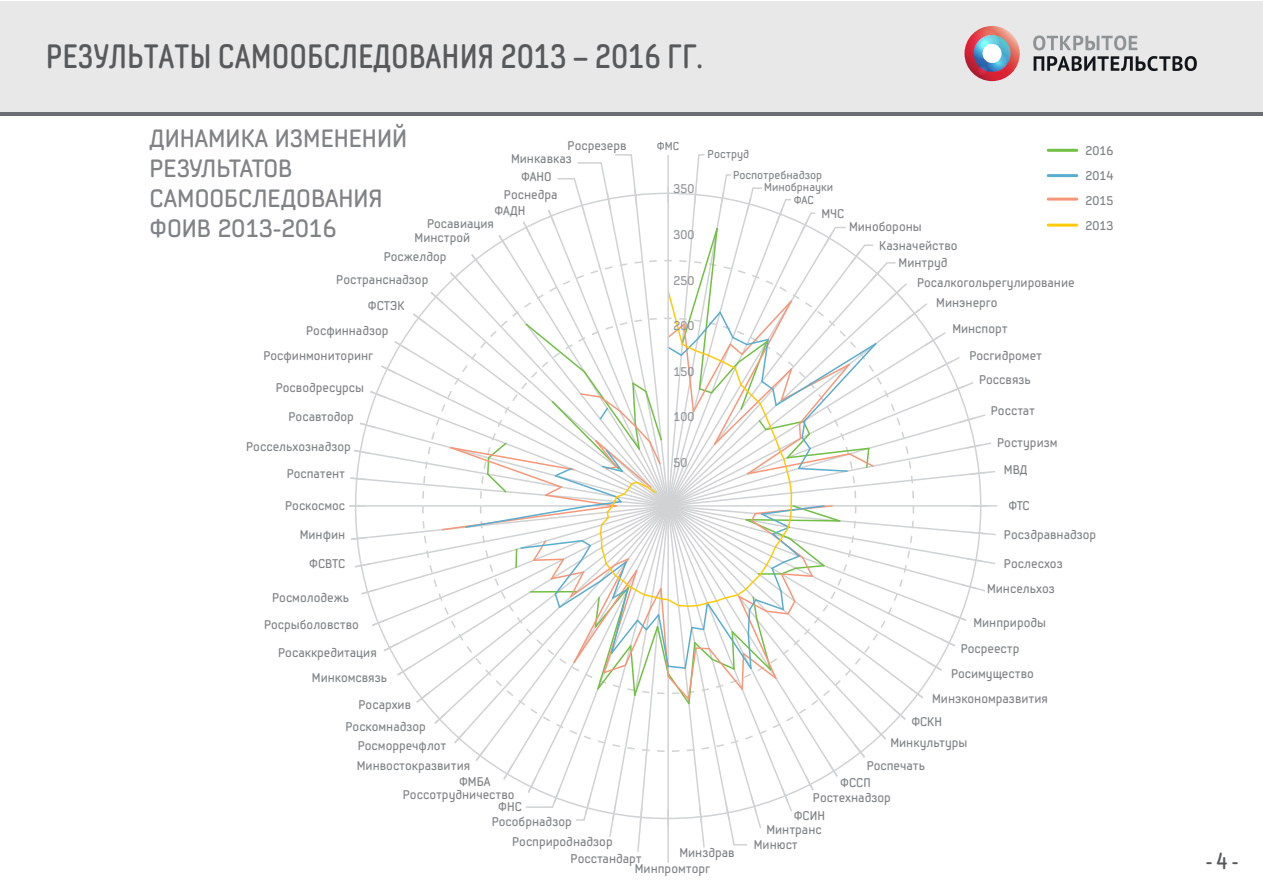
<style>
.page{position:relative;width:1263px;height:893px;background:#fff}
.page>*{position:absolute;margin:0;border:0;box-sizing:border-box;transform-origin:0 0}
.t1{font:33.75px "Samsung Imagination Cyr Cond";color:#58595b}
.t2{font:24.9px/30px "Samsung Imagination Cyr";color:#808285}
.t3{font:22.5px "Samsung Imagination Cyr Cond";color:#58595b}
.t4{font:12.6px/17.4px "Samsung Imagination Cyr";color:#808285}
.t5{font:12.6px "Samsung Imagination Cyr";color:#939598}
.t6{font:11.4px/21.1px "Samsung Imagination Cyr";color:#808285}
</style>
<div class="page">
<div style="left:0;top:2px;width:1263px;height:113px;background:#e8e8e9"></div>
<svg style="left:964px;top:26px;width:56px;height:55px"></svg>
<svg style="left:974px;top:35px;width:36px;height:37px"></svg>
<svg style="left:1033px;top:35px;width:104px;height:15px"></svg>
<svg style="left:1033px;top:56px;width:164px;height:15px"></svg>
<svg style="left:969px;top:29px;width:30px;height:30px"></svg>
<svg style="left:977px;top:66px;width:10px;height:9px"></svg>
<svg style="left:987px;top:53px;width:20px;height:19px"></svg>
<hr style="left:0;top:112px;width:1263px;height:3px;background:#6d6e71">
<hr style="left:667px;top:506px;width:2px;height:357px;background:#d1d2d4">
<svg style="left:349px;top:154px;width:648px;height:699px"></svg>
<hr style="left:1048px;top:149px;width:29px;height:3px;background:#71bf44">
<hr style="left:1048px;top:174px;width:29px;height:3px;background:#5aadcd">
<hr style="left:1048px;top:198px;width:29px;height:3px;background:#f6977a">
<hr style="left:1048px;top:224px;width:29px;height:3px;background:#feca0a">
<hr style="left:667px;top:155px;width:2px;height:351px;background:#d1d2d4">
<h1 class="t1" style="left:46px;top:35px;width:658px">РЕЗУЛЬТАТЫ САМООБСЛЕДОВАНИЯ 2013 – 2016 ГГ.</h1>
<h2 class="t2" style="left:150px;top:123px;width:259px">ДИНАМИКА ИЗМЕНЕНИЙ<br>РЕЗУЛЬТАТОВ<br>САМООБСЛЕДОВАНИЯ<br>ФОИВ 2013-2016</h2>
<p class="t4" style="left:568px;top:137px;width:60px">Росрезерв</p>
<p class="t6" style="left:657px;top:136px;width:24px">ФМС</p>
<p class="t4" style="left:1085px;top:142px;width:29px">2016</p>
<p class="t6" style="left:733px;top:143px;width:91px;text-indent:-25px">Роструд<br>Роспотребнадзор</p>
<p class="t6" style="left:794px;top:180px;width:41px;line-height:13.5px;text-indent:-30px">Минобрнауки<br>ФАС</p>
<p class="t4" style="left:821px;top:205px;width:24px">МЧС</p>
<p class="t4" style="left:511px;top:150px;width:62px">Минкавказ</p>
<p class="t4" style="left:1085px;top:167px;width:29px">2014</p>
<p class="t4" style="left:521px;top:168px;width:32px">ФАНО</p>
<p class="t5" style="left:674px;top:181px;width:22px">350</p>
<p class="t4" style="left:504px;top:186px;width:55px">Роснедра</p>
<p class="t4" style="left:1085px;top:192px;width:29px">2015</p>
<p class="t4" style="left:494px;top:202px;width:32px">ФАДН</p>
<p class="t4" style="left:427px;top:214px;width:68px">Росавиация</p>
<p class="t4" style="left:1085px;top:217px;width:29px">2013</p>
<p class="t4" style="left:849px;top:218px;width:74px">Минобороны</p>
<p class="t5" style="left:674px;top:226px;width:22px">300</p>
<p class="t4" style="left:415px;top:229px;width:57px">Минстрой</p>
<p class="t4" style="left:898px;top:236px;width:60px;text-indent:-19px">Казначейство<br>Минтруд</p>
<p class="t4" style="left:936px;top:273px;width:140px;line-height:20px;text-indent:-19px">Росалкогольрегулирование<br>Минэнерго</p>
<p class="t4" style="left:969px;top:315px;width:74px;line-height:26.8px;text-indent:-17px">Минспорт<br>Росгидромет</p>
<p class="t4" style="left:979px;top:371px;width:53px">Россвязь</p>
<p class="t4" style="left:991px;top:402px;width:46px">Росстат</p>
<p class="t4" style="left:1004px;top:428px;width:55px;line-height:27.3px;text-indent:-7px">Ростуризм<br>МВД</p>
<p class="t4" style="left:1008px;top:497px;width:23px">ФТС</p>
<p class="t4" style="left:1004px;top:526px;width:94px">Росздравнадзор</p>
<p class="t4" style="left:987px;top:552px;width:77px;line-height:24.2px;text-indent:17px">Рослесхоз<br>Минсельхоз</p>
<p class="t4" style="left:961px;top:609px;width:87px;line-height:26.4px;text-indent:13px">Минприроды<br>Росреестр</p>
<p class="t4" style="left:932px;top:661px;width:117px;line-height:25.2px;text-align:center">Росимущество<br>Минэкономразвития</p>
<p class="t4" style="left:911px;top:713px;width:32px">ФСКН</p>
<p class="t4" style="left:890px;top:734px;width:78px">Минкультуры</p>
<p class="t4" style="left:867px;top:756px;width:60px">Роспечать</p>
<p class="t4" style="left:813px;top:775px;width:79px;line-height:15.5px;text-align:center">ФССП<br>Ростехнадзор</p>
<p class="t4" style="left:794px;top:807px;width:33px">ФСИН</p>
<p class="t4" style="left:766px;top:821px;width:57px">Минтранс</p>
<p class="t4" style="left:754px;top:836px;width:46px">Минюст</p>
<p class="t4" style="left:384px;top:248px;width:64px">Росжелдор</p>
<p class="t4" style="left:336px;top:271px;width:94px">Ространснадзор</p>
<p class="t5" style="left:674px;top:272px;width:22px">250</p>
<p class="t4" style="left:368px;top:297px;width:38px">ФСТЭК</p>
<p class="t5" style="left:674px;top:318px;width:22px">200</p>
<p class="t4" style="left:306px;top:321px;width:84px">Росфиннадзор</p>
<p class="t4" style="left:263px;top:346px;width:111px">Росфинмониторинг</p>
<p class="t5" style="left:674px;top:363px;width:22px">150</p>
<p class="t4" style="left:276px;top:378px;width:90px">Росводресурсы</p>
<p class="t4" style="left:289px;top:408px;width:67px">Росавтодор</p>
<p class="t5" style="left:674px;top:409px;width:22px">100</p>
<p class="t4" style="left:246px;top:437px;width:106px">Россельхознадзор</p>
<p class="t5" style="left:674px;top:454px;width:15px">50</p>
<p class="t4" style="left:287px;top:465px;width:60px">Роспатент</p>
<p class="t4" style="left:285px;top:497px;width:61px">Роскосмос</p>
<p class="t4" style="left:300px;top:526px;width:47px">Минфин</p>
<p class="t4" style="left:309px;top:555px;width:37px">ФСВТС</p>
<p class="t4" style="left:272px;top:589px;width:78px">Росмолодежь</p>
<p class="t4" style="left:264px;top:616px;width:96px">Росрыболовство</p>
<p class="t4" style="left:278px;top:643px;width:100px">Росаккредитация</p>
<p class="t4" style="left:312px;top:669px;width:77px">Минкомсвязь</p>
<p class="t4" style="left:358px;top:696px;width:54px">Росархив</p>
<p class="t4" style="left:346px;top:718px;width:82px">Роскомнадзор</p>
<p class="t4" style="left:358px;top:737px;width:90px">Росморречфлот</p>
<p class="t4" style="left:357px;top:756px;width:115px">Минвостокразвития</p>
<p class="t4" style="left:459px;top:773px;width:33px">ФМБА</p>
<p class="t4" style="left:403px;top:785px;width:113px">Россотрудничество</p>
<p class="t4" style="left:498px;top:798px;width:25px">ФНС</p>
<p class="t4" style="left:492px;top:813px;width:82px">Рособрнадзор</p>
<p class="t4" style="left:512px;top:833px;width:102px">Росприроднадзор</p>
<p class="t4" style="left:679px;top:844px;width:57px">Минздрав</p>
<p class="t4" style="left:571px;top:850px;width:73px">Росстандарт</p>
<p class="t4" style="left:635px;top:860px;width:77px">Минпромторг</p>
<h3 class="t3" style="left:1206px;top:846px;width:34px">- 4 -</h3>
</div>
